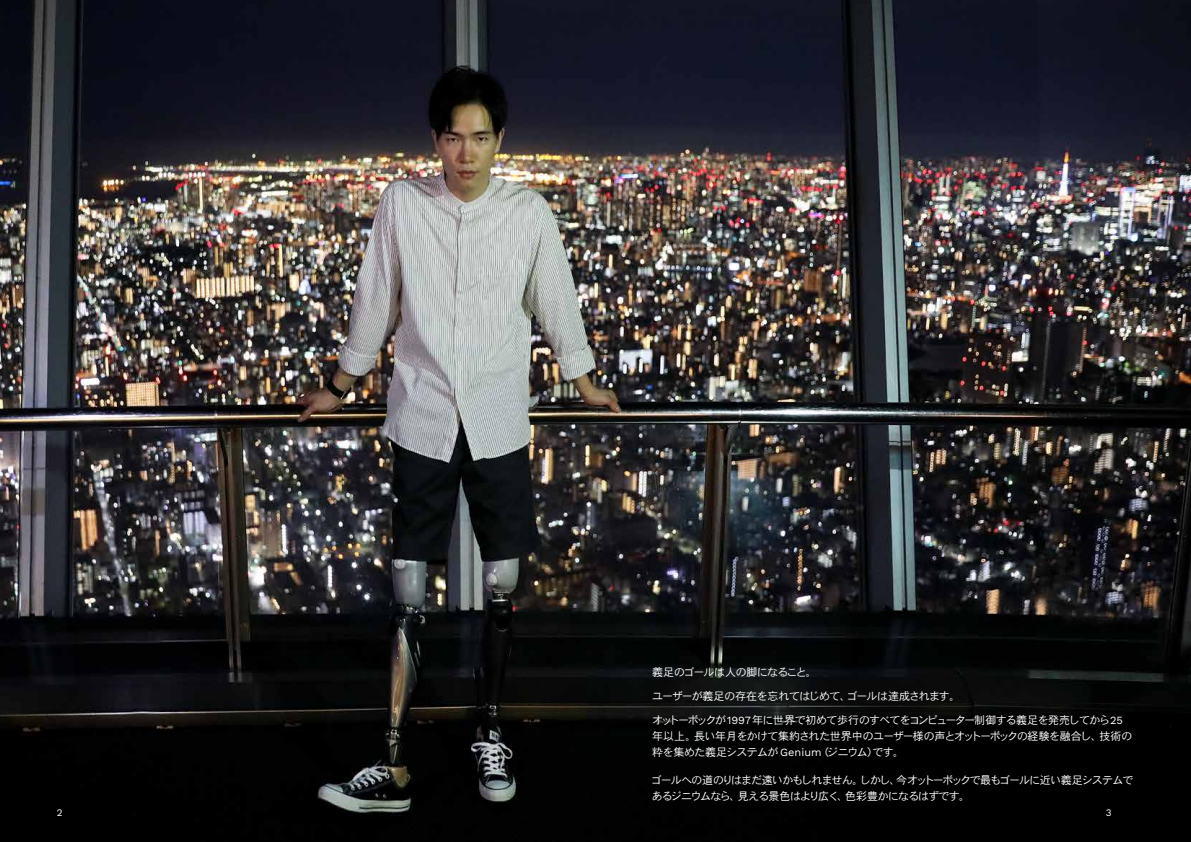
<style>
.page{position:relative;width:1191px;height:842px;background:#fff}
.page>*{position:absolute;margin:0;border:0;box-sizing:border-box;transform-origin:0 0}
.t1{font:11px/24px "DFHS Gothic Std W3";letter-spacing:-.07em;color:#fff}
.t2{font:11px/16px "DFHS Gothic Std W3";letter-spacing:-.05em;color:#fff}
.t3{font:10px "Work Sans";color:#fff}
.s1{font-family:"Work Sans"}
</style>
<div class="page">
<img style="left:0;top:0;width:1191px;height:842px">
<img style="left:500px;top:703px;width:691px;height:8px">
<p class="t1" style="left:652px;top:660px;width:472px">義足のゴールは人の脚になること。<br>ユーザーが義足の存在を忘れてはじめて、ゴールは達成されます。<br>オットーボックが<span class="s1">1997</span> 年に世界で初めて歩行のすべてをコンピューター制御する義足を発売してから<span class="s1">25</span></p>
<p class="t2" style="left:652px;top:728px;width:481px">年以上。長い年月をかけて集約された世界中のユーザー様の声とオットーボックの経験を融合し、技術の粋を集めた義足システムが <span class="s1">Genium</span>（ジニウム）です。</p>
<p class="t1" style="left:651px;top:772px;width:484px;line-height:16px">ゴールへの道のりはまだ遠いかもしれません。しかし、今オットーボックで最もゴールに近い義足システムであるジニウムなら、見える景色はより広く、色彩豊かになるはずです。</p>
<p class="t3" style="left:57px;top:805px;width:7px">2</p>
<p class="t3" style="left:1106px;top:805px;width:7px">3</p>
</div>
